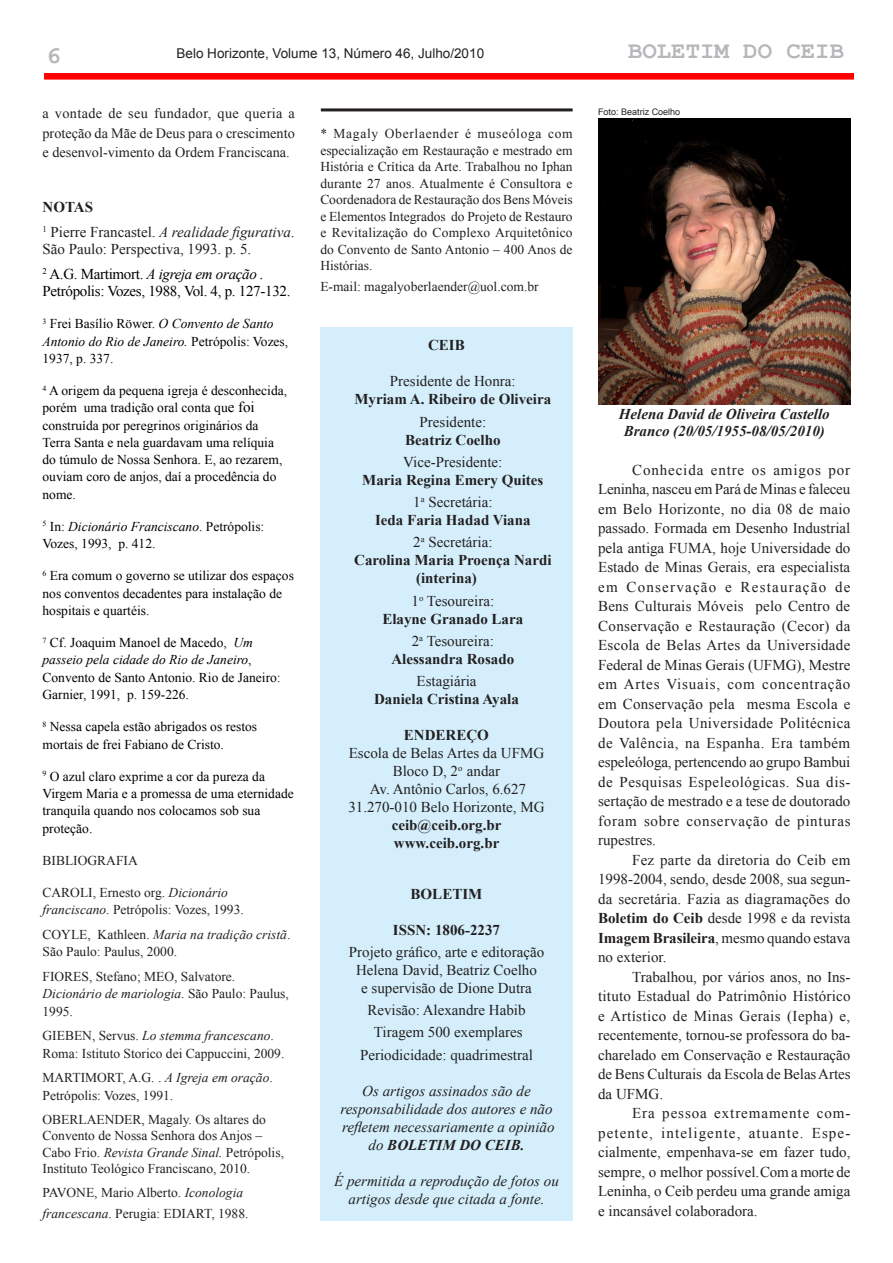
<style>
.page{position:relative;width:893px;height:1263px;background:#fff}
.page>*{position:absolute;margin:0;border:0;box-sizing:border-box;transform-origin:0 0}
.t1{font:700 24px "Courier New";color:#b6b7bb}
.t2{font:15px/19.5px "Times New Roman";color:#231f20;text-align:justify}
.t3{font:700 15px/18px "Times New Roman";color:#231f20;text-align:center}
.t4{font:italic 15px/18px "Times New Roman";color:#231f20;text-align:center}
.t5{font:italic 700 15px/17.2px "Times New Roman";color:#231f20;text-align:center}
.t6{font:15px "Times New Roman";letter-spacing:-.02em;color:#000}
.t7{font:14.25px/19.5px "Times New Roman";color:#231f20;text-align:justify}
.t8{font:13.5px/16.5px "Times New Roman";color:#231f20}
.t9{font:13.5px/17.2px "Times New Roman";color:#000}
.t10{font:13.5px "Arial";color:#231f20}
.t11{font:9px "Arial";color:#231f20}
.s1{font-weight:700;font-style:normal}
.s2{font-style:normal}
.s3{color:#000}
.s4{font-style:italic;color:#000}
.s5{font-style:italic}
.s6{font-size:15px}
.s7{font-weight:400}
.s8{font-weight:700}
.s9{font-size:14.25px}
</style>
<div class="page">
<div style="left:320px;top:327px;width:253px;height:893px;background:#d4effb"></div>
<img style="left:45px;top:74px;width:808px;height:6px">
<hr style="left:321px;top:108px;width:252px;height:3px;background:#231f20">
<img style="left:598px;top:119px;width:252px;height:286px">
<h1 class="t1" style="left:46px;top:41px;width:16px">6</h1>
<p class="t10" style="left:176px;top:44px;width:309px">Belo Horizonte, Volume 13, Número 46, Julho/2010</p>
<h1 class="t1" style="left:628px;top:35px;width:218px">BOLETIM DO CEIB</h1>
<p class="t7" style="left:43px;top:104px;width:254px">a vontade de seu fundador, que queria a proteção da Mãe de Deus para o crescimento e desenvol-vimento da Ordem Franciscana.</p>
<p class="t4" style="left:43px;top:194px;width:254px;line-height:24.8px;text-align:left"><span class="s1">NOTAS<br></span><sup>1</sup> <span class="s2">Pierre Francastel.</span> A realidade figurativa<span class="s2">.</span></p>
<p class="t2" style="left:43px;top:237px;width:223px;line-height:24.8px">São Paulo: Perspectiva, 1993. p. 5.<br><sup>2</sup> <span class="s3">A.G. Martimort.</span> <span class="s4">A igreja em oração .</span></p>
<p class="t6" style="left:43px;top:281px;width:249px">Petrópolis: Vozes, 1988, Vol. 4, p. 127-132.</p>
<p class="t9" style="left:43px;top:315px;width:247px"><sup>3</sup> Frei Basílio Röwer. <span class="s5">O Convento de Santo<br>Antonio do Rio de Janeiro.</span> Petrópolis: Vozes,<br>1937, p. 337.</p>
<p class="t9" style="left:43px;top:382px;width:246px"><sup>4</sup> A origem da pequena igreja é desconhecida, porém uma tradição oral conta qu<span class="s6">e foi </span>construída por peregrinos originários da Terra Santa e nela guardavam uma relíquia do túmulo de Nossa Senhora. E, ao rezarem, ouviam coro de anjos, daí a procedência do nome.</p>
<p class="t9" style="left:43px;top:518px;width:223px"><sup>5</sup> In: <span class="s5">Dicionário Franciscano</span>. Petrópolis:<br>Vozes, 1993, p. 412.</p>
<p class="t9" style="left:43px;top:567px;width:253px"><sup>6</sup> Era comum o governo se utilizar dos espaços nos conventos decadentes para instalação de hospitais e quartéis.</p>
<p class="t9" style="left:43px;top:634px;width:240px"><sup>7</sup> Cf. Joaquim Manoel de Macedo, <span class="s5">Um passeio pela cidade do Rio de Janeiro</span>, Convento de Santo Antonio. Rio de Janeiro:<br>Garnier, 1991, p. 159-226.</p>
<p class="t9" style="left:43px;top:718px;width:216px"><sup>8</sup> Nessa capela estão abrigados os restos mortais de frei Fabiano de Cristo.</p>
<p class="t9" style="left:43px;top:767px;width:253px"><sup>9</sup> O azul claro exprime a cor da pureza da<br>Virgem Maria e a promessa de uma eternidade tranquila quando nos colocamos sob sua proteção.</p>
<p class="t8" style="left:43px;top:852px;width:97px">BIBLIOGRAFIA</p>
<p class="t8" style="left:43px;top:884px;width:203px;line-height:17.2px">CAROLI, Ernesto org. <span class="s5">Dicionário franciscano</span>. Petrópolis: Vozes, 1993.</p>
<p class="t8" style="left:43px;top:926px;width:249px;line-height:17.2px">COYLE, Kathleen. <span class="s5">Maria na tradição cristã</span>.<br>São Paulo: Paulus, 2000.</p>
<p class="t8" style="left:43px;top:968px;width:248px;line-height:17.2px">FIORES, Stefano; MEO, Salvatore.<br><span class="s5">Dicionário de mariologia</span>. São Paulo: Paulus,<br>1995.</p>
<p class="t8" style="left:43px;top:1027px;width:243px;line-height:17.2px">GIEBEN, Servus. <span class="s5">Lo stemma francescano</span>.<br>Roma: Istituto Storico dei Cappuccini, 2009.</p>
<p class="t8" style="left:43px;top:1069px;width:232px;line-height:17.2px">MARTIMORT, A.G. . <span class="s5">A Igreja em oração</span>.<br>Petrópolis: Vozes, 1991.</p>
<p class="t8" style="left:43px;top:1110px;width:243px">OBERLAENDER, Magaly. Os altares do Convento de Nossa Senhora dos Anjos – Cabo Frio. <span class="s5">Revista Grande Sinal.</span> Petrópolis, Instituto Teológico Franciscano, 2010.</p>
<p class="t8" style="left:43px;top:1182px;width:207px;line-height:20.7px">PAVONE, Mario Alberto. <span class="s5">Iconologia francescana</span>. Perugia: EDIART, 1988.</p>
<p class="t8" style="left:320px;top:125px;width:254px;text-align:justify">* Magaly Oberlaender é museóloga com especialização em Restauração e mestrado em História e Crítica da Arte. Trabalhou no Iphan durante 27 anos. Atualmente é Consultora e Coordenadora de Restauração dos Bens Móveis e Elementos Integrados do Projeto de Restauro e Revitalização do Complexo Arquitetônico do Convento de Santo Antonio – 400 Anos de Histórias.</p>
<p class="t8" style="left:320px;top:278px;width:220px">E-mail: magalyoberlaender@uol.com.br</p>
<p class="t3" style="left:428px;top:336px;width:38px">CEIB</p>
<p class="t2" style="left:390px;top:371px;width:127px">Presidente de Honra:</p>
<p class="t3" style="left:354px;top:390px;width:198px">Myriam A. Ribeiro de Oliveira</p>
<p class="t2" style="left:420px;top:412px;width:68px">Presidente:</p>
<p class="t3" style="left:405px;top:430px;width:97px">Beatriz Coelho</p>
<p class="t2" style="left:403px;top:452px;width:101px">Vice-Presidente:</p>
<p class="t3" style="left:362px;top:468px;width:183px;line-height:22.2px">Maria Regina Emery Quites<br><span class="s7">1</span><sup>a</sup> <span class="s7">Secretária:</span></p>
<p class="t3" style="left:375px;top:509px;width:157px;line-height:22.2px">Ieda Faria Hadad Viana<br><span class="s7">2</span><sup>a</sup> <span class="s7">Secretária:</span></p>
<p class="t3" style="left:416px;top:551px;width:137px;text-align:left;text-indent:-62px">Carolina Maria Proença Nardi (interina)</p>
<p class="t3" style="left:382px;top:591px;width:142px"><span class="s7">1</span><sup>o</sup> <span class="s7">Tesoureira:<br></span>Elayne Granado Lara</p>
<p class="t3" style="left:391px;top:631px;width:124px"><span class="s7">2</span><sup>a</sup> <span class="s7">Tesoureira:<br></span>Alessandra Rosado</p>
<p class="t2" style="left:416px;top:671px;width:61px">Estagiária</p>
<p class="t3" style="left:374px;top:690px;width:146px">Daniela Cristina Ayala</p>
<p class="t3" style="left:404px;top:726px;width:87px">ENDEREÇO</p>
<p class="t2" style="left:348px;top:744px;width:198px;line-height:18px;text-align:center">Escola de Belas Artes da UFMG<br>Bloco D, 2<sup>o</sup> andar<br>Av. Antônio Carlos, 6.627<br>31.270-010 Belo Horizonte, MG</p>
<p class="t3" style="left:392px;top:816px;width:111px;text-align:left">ceib@ceib.org.br www.ceib.org.br</p>
<p class="t3" style="left:411px;top:884px;width:73px">BOLETIM</p>
<p class="t3" style="left:393px;top:920px;width:109px">ISSN: 1806-2237</p>
<p class="t2" style="left:349px;top:942px;width:197px;line-height:18px;text-align:center">Projeto gráfico, arte e editoração<br>Helena David, Beatriz Coelho<br>e supervisão de Dione Dutra</p>
<p class="t2" style="left:360px;top:999px;width:174px;line-height:22.2px;text-align:center">Revisão: Alexandre Habib<br>Tiragem 500 exemplares<br>Periodicidade: quadrimestral</p>
<p class="t4" style="left:340px;top:1081px;width:216px">Os artigos assinados são de responsabilidade dos autores e não refletem necessariamente a opinião do <span class="s8">BOLETIM DO CEIB.</span></p>
<p class="t4" style="left:334px;top:1171px;width:226px">É permitida a reprodução de fotos ou artigos desde que citada a fonte.</p>
<p class="t11" style="left:598px;top:106px;width:84px">Foto: Beatriz Coelho</p>
<p class="t5" style="left:619px;top:405px;width:212px">Helena David de Oliveira Castello<br>Branco (20/05/1955-08/05/2010)</p>
<p class="t2" style="left:598px;top:460px;width:254px;text-indent:34px">Conhecida entre os amigos por Leninha, nasceu em Pará de Minas e faleceu em Belo Horizonte, no dia 08 de maio passado. Formada em Desenho Industrial pela antiga FUMA, hoje Universidade do Estado de Minas Gerais, era especialista em Conservação e Restauração de Bens Culturais Móveis pelo Centro de Conservação e Restauração (Cecor) da Escola de Belas Artes da Universidade Federal de Minas Gerais (UFMG), Mestre em Artes Visuais, com concentração em Conservação pela mesma Escola e Doutora pela Universidade Politécnica de Valência, na Espanha. Era também espeleóloga, pertencendo ao grupo Bambui de Pesquisas Espeleológicas. Sua dis&shy;sertação de mestrado e a tese de doutorado foram sobre conservação de pinturas rupestres.</p>
<p class="t2" style="left:598px;top:850px;width:254px;text-indent:34px">Fez parte da diretoria do Ceib em 1998-2004, sendo, desde 2008, sua segun&shy;da secretária. Fazia as diagramações do <span class="s8">Boletim do Ceib</span> desde 1998 <span class="s9">e</span> da revista <span class="s8">Imagem Brasileira</span>, mesmo quando estava no exterior.</p>
<p class="t2" style="left:598px;top:967px;width:254px;text-indent:34px">Trabalhou, por vários anos, no Ins&shy;tituto Estadual do Patrimônio Histórico e Artístico de Minas Gerais (Iepha) e, recentemente, tornou-se professora do ba&shy;charelado em Conservação e Restauração de Bens Culturais da Escola de Belas Artes da UFMG.</p>
<p class="t2" style="left:598px;top:1103px;width:254px;text-indent:34px">Era pessoa extremamente com&shy;petente, inteligente, atuante. Espe&shy;cialmente, empenhava-se em fazer tudo, sempre, o melhor possível.Com a morte de Leninha, o Ceib perdeu uma grande amiga e incansável colaboradora.</p>
</div>
